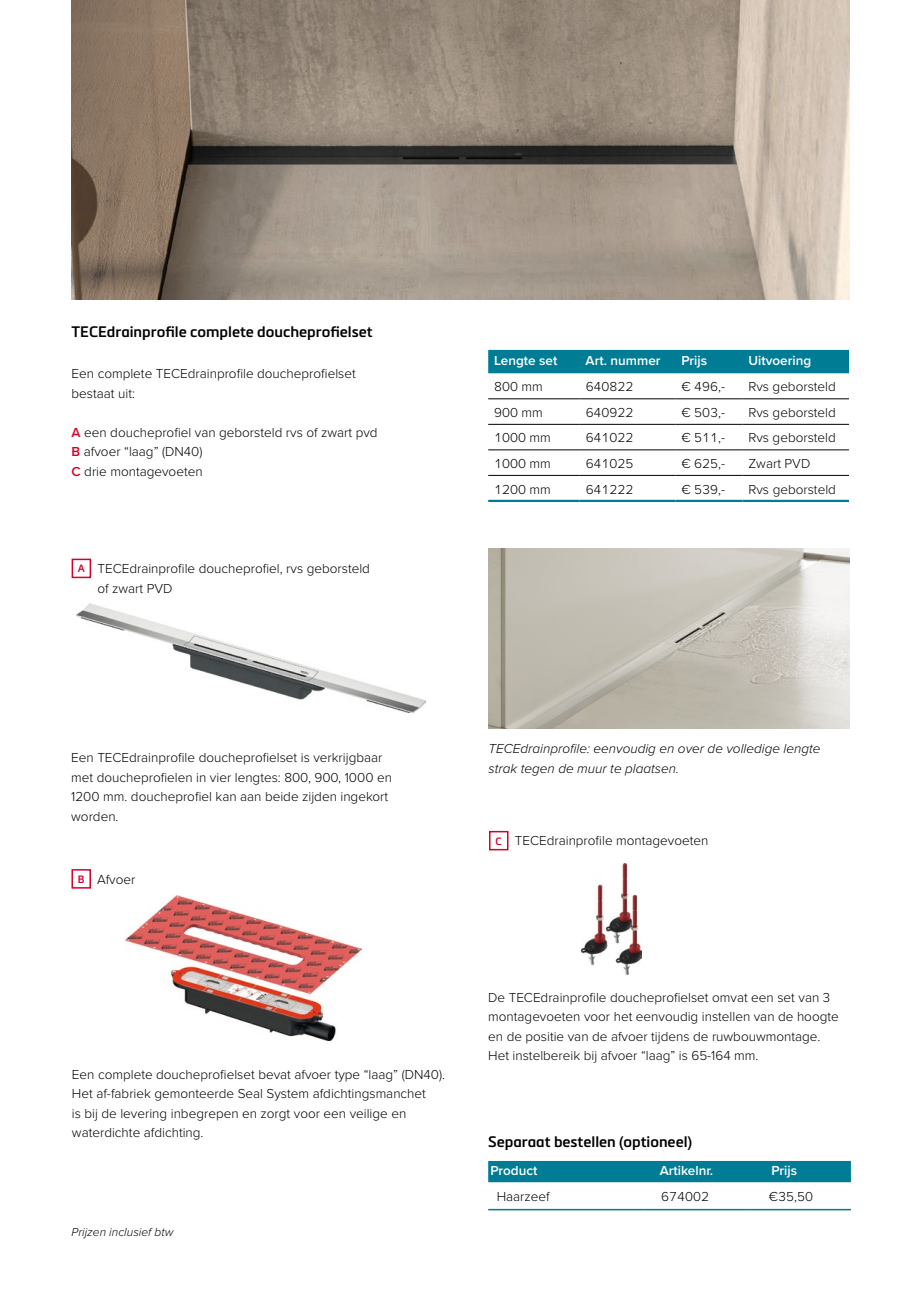
<style>
.page{position:relative;width:919px;height:1289px;background:#fff}
.page>*{position:absolute;margin:0;border:0;box-sizing:border-box;transform-origin:0 0}
.t1{font:600 15px "Metronic Pro";color:#000}
.t2{font:300 13.5px/19.5px "Proxima Nova";color:#000}
.t3{font:italic 300 13.5px/19.5px "Proxima Nova";color:#000}
.t4{font:600 13.5px "Proxima Nova";color:#fff}
.t5{font:italic 300 12px "Proxima Nova";color:#000}
.s1{font-weight:600;color:#d6002a}
.s2{font-family:"Metronic Pro";font-weight:600;font-size:10.5px;color:#d6002a}
</style>
<div class="page">
<div style="left:489px;top:830px;width:19px;height:20px;border:2px solid #d6002a"></div>
<img style="left:581px;top:863px;width:61px;height:111px">
<img style="left:125px;top:895px;width:237px;height:145px">
<div style="left:71px;top:869px;width:20px;height:19px;border:2px solid #d6002a"></div>
<img style="left:488px;top:549px;width:361px;height:180px">
<img style="left:72px;top:0;width:777px;height:300px">
<img style="left:76px;top:603px;width:349px;height:109px">
<div style="left:72px;top:558px;width:19px;height:20px;border:2px solid #d6002a"></div>
<div style="left:488px;top:350px;width:360px;height:23px;background:#007c95"></div>
<hr style="left:488px;top:398px;width:91px;height:1px;background:#000">
<hr style="left:579px;top:398px;width:96px;height:1px;background:#000">
<hr style="left:675px;top:398px;width:67px;height:1px;background:#000">
<hr style="left:742px;top:398px;width:106px;height:1px;background:#000">
<hr style="left:488px;top:424px;width:91px;height:1px;background:#000">
<hr style="left:579px;top:424px;width:96px;height:1px;background:#000">
<hr style="left:675px;top:424px;width:67px;height:1px;background:#000">
<hr style="left:742px;top:424px;width:106px;height:1px;background:#000">
<hr style="left:488px;top:449px;width:91px;height:1px;background:#000">
<hr style="left:579px;top:449px;width:96px;height:1px;background:#000">
<hr style="left:675px;top:449px;width:67px;height:1px;background:#000">
<hr style="left:742px;top:449px;width:106px;height:1px;background:#000">
<hr style="left:488px;top:475px;width:91px;height:1px;background:#000">
<hr style="left:579px;top:475px;width:96px;height:1px;background:#000">
<hr style="left:675px;top:475px;width:67px;height:1px;background:#000">
<hr style="left:742px;top:475px;width:106px;height:1px;background:#000">
<hr style="left:488px;top:500px;width:91px;height:2px;background:#007c95">
<hr style="left:579px;top:500px;width:96px;height:2px;background:#007c95">
<hr style="left:675px;top:500px;width:67px;height:2px;background:#007c95">
<hr style="left:742px;top:500px;width:106px;height:2px;background:#007c95">
<div style="left:488px;top:1160px;width:362px;height:22px;background:#007c95"></div>
<hr style="left:488px;top:1208px;width:155px;height:2px;background:#007c95">
<hr style="left:643px;top:1208px;width:108px;height:2px;background:#007c95">
<hr style="left:751px;top:1208px;width:99px;height:2px;background:#007c95">
<p class="t1" style="left:72px;top:322px;width:302px">TECEdrainprofile complete doucheprofielset</p>
<p class="t2" style="left:72px;top:363px;width:286px">Een complete TECEdrainprofile doucheprofielset bestaat uit:</p>
<p class="t2" style="left:72px;top:421px;width:307px"><span class="s1">A</span> een doucheprofiel van geborsteld rvs of zwart pvd<br><span class="s1">B</span> afvoer “laag” (DN40)<br><span class="s1">C</span> drie montagevoeten</p>
<p class="t2" style="left:97px;top:558px;width:274px;text-indent:-19px"><span class="s2">A</span> TECEdrainprofile doucheprofiel, rvs geborsteld of zwart PVD</p>
<p class="t4" style="left:494px;top:351px;width:65px">Lengte set</p>
<p class="t4" style="left:585px;top:351px;width:76px">Art. nummer</p>
<p class="t4" style="left:681px;top:351px;width:27px">Prijs</p>
<p class="t4" style="left:748px;top:351px;width:64px">Uitvoering</p>
<p class="t2" style="left:494px;top:376px;width:50px">800 mm</p>
<p class="t2" style="left:585px;top:376px;width:49px">640822</p>
<p class="t2" style="left:681px;top:376px;width:45px">€ 496,-</p>
<p class="t2" style="left:748px;top:376px;width:89px">Rvs geborsteld</p>
<p class="t2" style="left:494px;top:402px;width:50px">900 mm</p>
<p class="t2" style="left:585px;top:402px;width:49px">640922</p>
<p class="t2" style="left:681px;top:402px;width:45px">€ 503,-</p>
<p class="t2" style="left:748px;top:402px;width:89px">Rvs geborsteld</p>
<p class="t2" style="left:494px;top:427px;width:58px">1000 mm</p>
<p class="t2" style="left:585px;top:427px;width:49px">641022</p>
<p class="t2" style="left:681px;top:427px;width:45px">€ 511,-</p>
<p class="t2" style="left:748px;top:427px;width:89px">Rvs geborsteld</p>
<p class="t2" style="left:494px;top:453px;width:58px">1000 mm</p>
<p class="t2" style="left:585px;top:453px;width:49px">641025</p>
<p class="t2" style="left:681px;top:453px;width:45px">€ 625,-</p>
<p class="t2" style="left:748px;top:453px;width:63px">Zwart PVD</p>
<p class="t2" style="left:494px;top:478px;width:58px">1200 mm</p>
<p class="t2" style="left:585px;top:478px;width:49px">641222</p>
<p class="t2" style="left:681px;top:478px;width:45px">€ 539,-</p>
<p class="t2" style="left:748px;top:478px;width:89px">Rvs geborsteld</p>
<p class="t2" style="left:71px;top:747px;width:322px">Een TECEdrainprofile doucheprofielset is verkrijgbaar met doucheprofielen in vier lengtes: 800, 900, 1000 en 1200 mm. doucheprofiel kan aan beide zijden ingekort worden.</p>
<p class="t2" style="left:78px;top:868px;width:59px"><span class="s2">B</span> Afvoer</p>
<p class="t2" style="left:72px;top:1063px;width:374px">Een complete doucheprofielset bevat afvoer type “laag” (DN40).<br>Het af-fabriek gemonteerde Seal System afdichtingsmanchet<br>is bij de levering inbegrepen en zorgt voor een veilige en waterdichte afdichting.</p>
<p class="t5" style="left:71px;top:1222px;width:103px">Prijzen inclusief btw</p>
<p class="t3" style="left:488px;top:738px;width:333px">TECEdrainprofile: eenvoudig en over de volledige lengte strak tegen de muur te plaatsen.</p>
<p class="t2" style="left:495px;top:830px;width:214px"><span class="s2">C</span> TECEdrainprofile montagevoeten</p>
<p class="t2" style="left:488px;top:986px;width:352px">De TECEdrainprofile doucheprofielset omvat een set van 3 montagevoeten voor het eenvoudig instellen van de hoogte en de positie van de afvoer tijdens de ruwbouwmontage.<br>Het instelbereik bij afvoer “laag” is 65-164 mm.</p>
<p class="t1" style="left:488px;top:1132px;width:205px">Separaat bestellen (optioneel)</p>
<p class="t4" style="left:490px;top:1160px;width:49px">Product</p>
<p class="t4" style="left:659px;top:1160px;width:55px">Artikelnr.</p>
<p class="t4" style="left:771px;top:1160px;width:27px">Prijs</p>
<p class="t2" style="left:496px;top:1185px;width:55px">Haarzeef</p>
<p class="t2" style="left:661px;top:1185px;width:49px">674002</p>
<p class="t2" style="left:768px;top:1185px;width:46px">€35,50</p>
</div>
